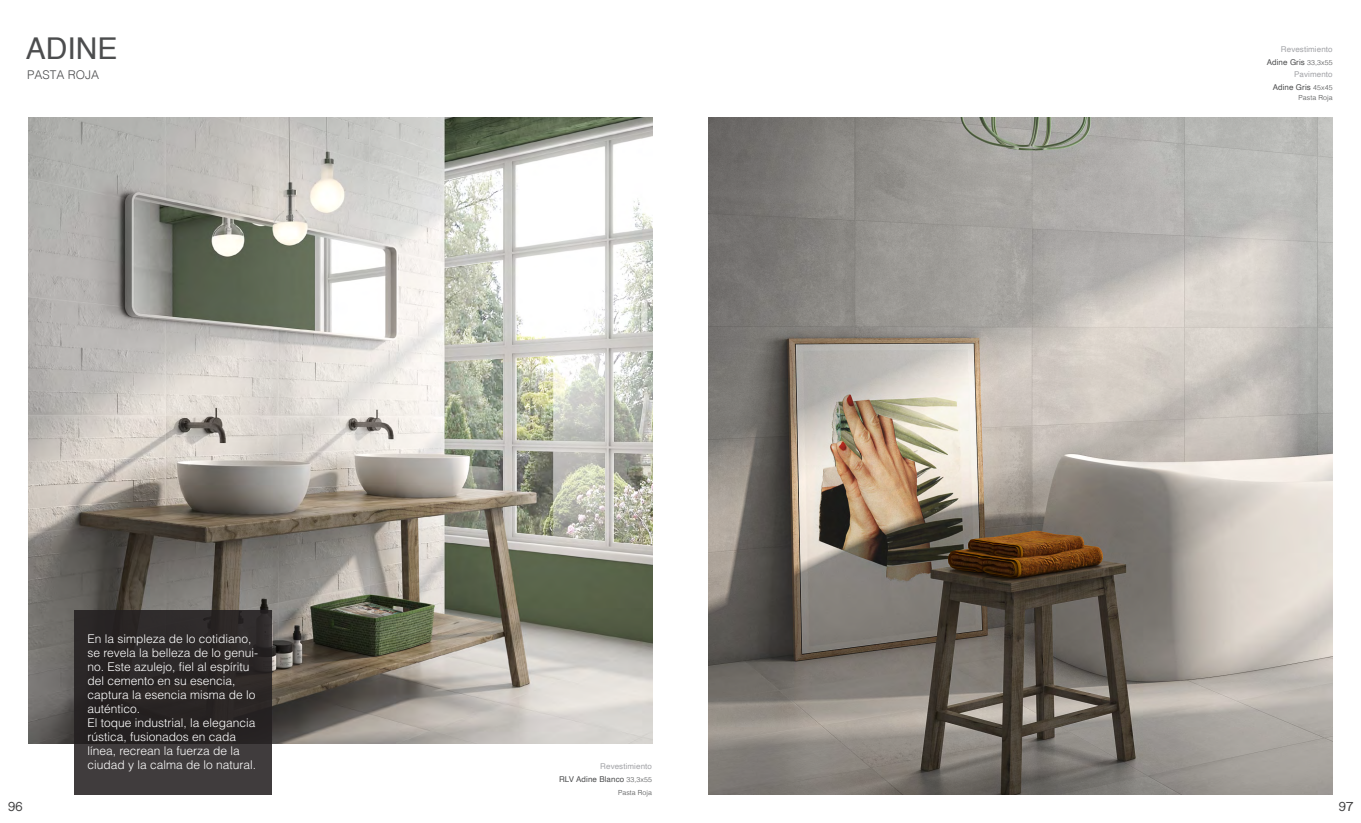
<style>
.page{position:relative;width:1361px;height:823px;background:#fff}
.page>*{position:absolute;margin:0;border:0;box-sizing:border-box;transform-origin:0 0}
.t1{font:30px "Helvetica";color:#4c4d4e}
.t2{font:300 12px/14px "Helvetica LT Std";color:#fff}
.t3{font:300 12px "Helvetica";color:#4c4d4e}
.t4{font:700 12px "Shree Dev 0714";color:#3e3e3f}
.t5{font:8px "Helvetica";letter-spacing:.01em;color:#4c4d4e}
.t6{font:8px "Helvetica";letter-spacing:.01em;color:#a3a4a8}
.t7{font:300 7px "Helvetica";letter-spacing:.01em;color:#4c4d4e}
.s1{font-weight:300;font-size:7px}
</style>
<div class="page">
<img style="left:28px;top:118px;width:624px;height:625px">
<img style="left:709px;top:118px;width:623px;height:676px">
<svg style="left:75px;top:609px;width:197px;height:184px;background:#2f2b2b"></svg>
<p class="t1" style="left:26px;top:25px;width:93px">ADINE</p>
<p class="t3" style="left:27px;top:65px;width:74px">PASTA ROJA</p>
<p class="t2" style="left:87px;top:631px;width:172px">En la simpleza de lo cotidiano, se revela la belleza de lo genui&shy;no. Este azulejo, fiel al espíritu del cemento en su esencia, captura la esencia misma de lo auténtico.</p>
<p class="t2" style="left:87px;top:715px;width:170px">El toque industrial, la elegancia rústica, fusionados en cada línea, recrean la fuerza de la ciudad y la calma de lo natural.</p>
<p class="t6" style="left:600px;top:759px;width:53px">Revestimiento</p>
<p class="t5" style="left:559px;top:772px;width:94px">RLV Adine Blanco <span class="s1">33,3x55</span></p>
<p class="t7" style="left:618px;top:785px;width:36px">Pasta Roja</p>
<p class="t6" style="left:1281px;top:43px;width:53px">Revestimiento</p>
<p class="t5" style="left:1267px;top:56px;width:67px">Adine Gris <span class="s1">33,3x55</span></p>
<p class="t6" style="left:1294px;top:68px;width:40px">Pavimento</p>
<p class="t5" style="left:1272px;top:81px;width:61px">Adine Gris <span class="s1">45x45</span></p>
<p class="t7" style="left:1298px;top:92px;width:36px">Pasta Roja</p>
<p class="t4" style="left:8px;top:799px;width:16px">96</p>
<p class="t4" style="left:1338px;top:799px;width:16px">97</p>
</div>
